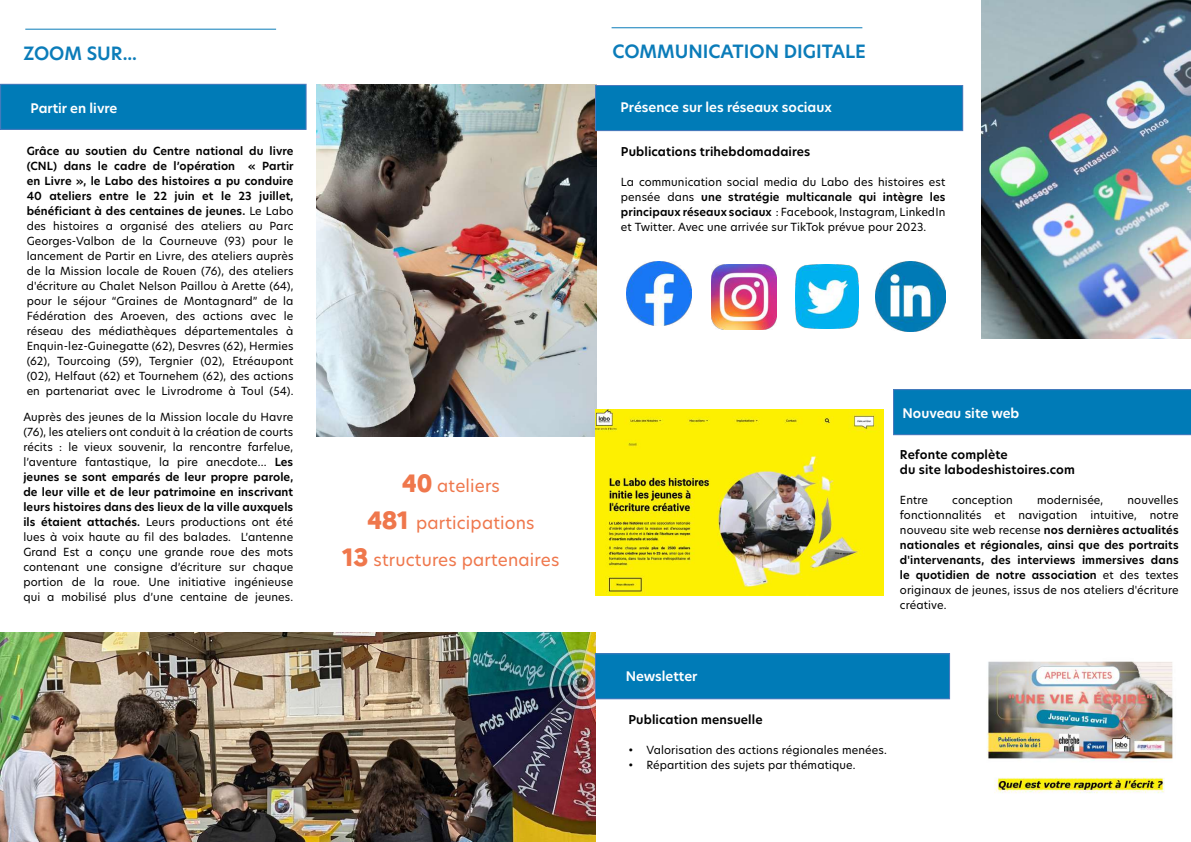
<style>
.page{position:relative;width:1191px;height:842px;background:#fff}
.page>*{position:absolute;margin:0;border:0;box-sizing:border-box;transform-origin:0 0}
.t1{font:600 18px "New Hero";color:#0b7cb9}
.t2{font:17px/37px "New Hero";letter-spacing:.01em;color:#ef774c;text-align:center}
.t3{font:600 13px "New Hero";color:#fff}
.t4{font:600 12px/15px "New Hero";letter-spacing:.01em;color:#000}
.t5{font:11px/15px "New Hero";letter-spacing:.01em;color:#000;text-align:justify}
.s1{font-weight:600}
.s2{font-family:"Marianne";font-weight:800;font-size:25px}
</style>
<div class="page">
<div style="left:1px;top:84px;width:305px;height:45px;background:#007bb7"></div>
<div style="left:0;top:84px;width:307px;height:46px;border:1px solid #4e7abd"></div>
<img style="left:317px;top:85px;width:279px;height:352px">
<hr style="left:25px;top:29px;width:251px;height:1px;background:#0b7cb9">
<img style="left:0;top:632px;width:595px;height:210px">
<div style="left:595px;top:86px;width:367px;height:45px;background:#007bb7"></div>
<div style="left:595px;top:85px;width:368px;height:46px;border:1px solid #4e7abd"></div>
<div style="left:595px;top:654px;width:354px;height:45px;background:#007bb7"></div>
<div style="left:595px;top:653px;width:355px;height:46px;border:1px solid #4e7abd"></div>
<div style="left:893px;top:389px;width:298px;height:46px;background:#007bb7"></div>
<hr style="left:611px;top:27px;width:251px;height:1px;background:#0b7cb9">
<img style="left:981px;top:0;width:210px;height:339px">
<img style="left:595px;top:409px;width:288px;height:186px">
<img style="left:987px;top:661px;width:186px;height:133px">
<img style="left:627px;top:262px;width:64px;height:64px">
<img style="left:711px;top:264px;width:65px;height:65px">
<img style="left:795px;top:265px;width:63px;height:63px">
<img style="left:875px;top:262px;width:70px;height:70px">
<h1 class="t1" style="left:23px;top:41px;width:115px">ZOOM SUR...</h1>
<p class="t3" style="left:30px;top:99px;width:88px">Partir en livre</p>
<p class="t5" style="left:27px;top:144px;width:268px"><span class="s1">Grâce au soutien du Centre national du livre (CNL) dans le cadre de l’opération « Partir en Livre », le Labo des histoires a pu conduire 40 ateliers entre le 22 juin et le 23 juillet, bénéficiant à des centaines de jeunes.</span> Le Labo des histoires a organisé des ateliers au Parc Georges-Valbon de la Courneuve (93) pour le lancement de Partir en Livre, des ateliers auprès de la Mission locale de Rouen (76), des ateliers d'écriture au Chalet Nelson Paillou à Arette (64), pour le séjour “Graines de Montagnard” de la Fédération des Aroeven, des actions avec le réseau des médiathèques départementales à Enquin-lez-Guinegatte (62), Desvres (62), Hermies (62), Tourcoing (59), Tergnier (02), Etréaupont (02), Helfaut (62) et Tournehem (62), des actions en partenariat avec le Livrodrome à Toul (54).</p>
<p class="t5" style="left:23px;top:409px;width:271px">Auprès des jeunes de la Mission locale du Havre (76), les ateliers ont conduit à la création de courts récits : le vieux souvenir, la rencontre farfelue, l’aventure fantastique, la pire anecdote… <span class="s1">Les jeunes se sont emparés de leur propre parole, de leur ville et de leur patrimoine en inscrivant leurs histoires dans des lieux de la ville auxquels ils étaient attachés.</span> Leurs productions ont été lues à voix haute au fil des balades. L’antenne Grand Est a conçu une grande roue des mots contenant une consigne d’écriture sur chaque portion de la roue. Une initiative ingénieuse qui a mobilisé plus d’une centaine de jeunes.</p>
<h2 class="t2" style="left:342px;top:467px;width:219px"><span class="s2">40</span> ateliers<br><span class="s2">481</span> participations<br><span class="s2">13</span> structures partenaires</h2>
<h1 class="t1" style="left:612px;top:40px;width:255px">COMMUNICATION DIGITALE</h1>
<p class="t3" style="left:620px;top:99px;width:213px">Présence sur les réseaux sociaux</p>
<p class="t4" style="left:621px;top:144px;width:191px">Publications trihebdomadaires</p>
<p class="t5" style="left:621px;top:175px;width:326px">La communication social media du Labo des histoires est pensée dans <span class="s1">une stratégie multicanale qui intègre les principaux réseaux sociaux</span> : Facebook, Instagram, LinkedIn et Twitter. Avec une arrivée sur TikTok prévue pour 2023.</p>
<p class="t3" style="left:902px;top:404px;width:118px">Nouveau site web</p>
<p class="t4" style="left:900px;top:447px;width:176px">Refonte complète<br>du site labodeshistoires.com</p>
<p class="t5" style="left:900px;top:493px;width:30px">Entre</p>
<p class="t5" style="left:952px;top:493px;width:62px">conception</p>
<p class="t5" style="left:1037px;top:493px;width:68px">modernisée,</p>
<p class="t5" style="left:900px;top:493px;width:280px;text-indent:227px">nouvelles fonctionnalités et navigation intuitive, notre nouveau site web recense <span class="s1">nos dernières actualités nationales et régionales, ainsi que des portraits d'intervenants, des interviews immersives dans le quotidien de notre association</span> et des textes originaux de jeunes, issus de nos ateliers d'écriture créative.</p>
<p class="t3" style="left:626px;top:667px;width:73px">Newsletter</p>
<p class="t4" style="left:628px;top:712px;width:136px">Publication mensuelle</p>
<p class="t5" style="left:628px;top:742px;width:260px">• Valorisation des actions régionales menées.</p>
<p class="t5" style="left:628px;top:757px;width:228px">• Répartition des sujets par thématique.</p>
</div>
